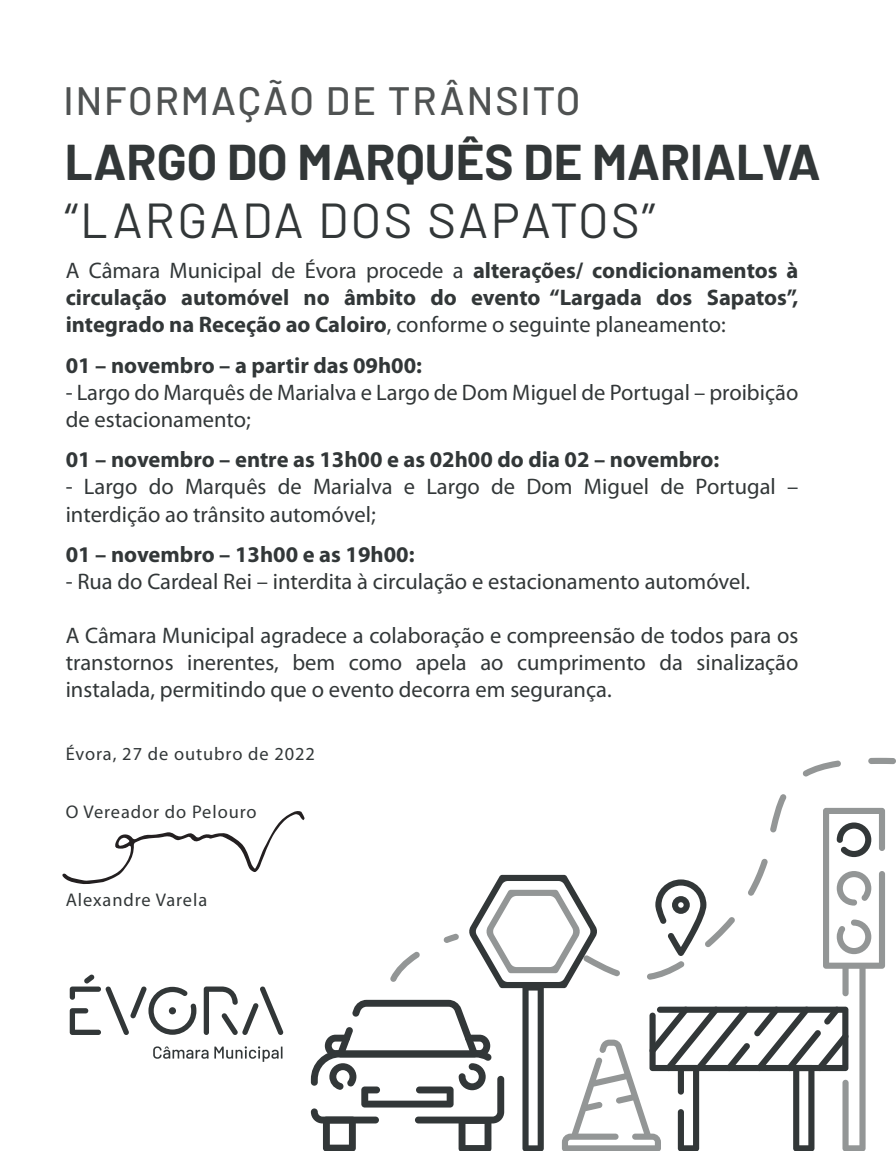
<style>
.page{position:relative;width:896px;height:1151px;background:#fff}
.page>*{position:absolute;margin:0;border:0;box-sizing:border-box;transform-origin:0 0}
.t1{font:700 49.05px "Barlow";color:#323738}
.t2{font:49.05px "Barlow";letter-spacing:.05em;color:#323738}
.t3{font:500 39.6px "Barlow";letter-spacing:.05em;color:#4f5252}
.t4{font:22.5px/27px "Myriad Pro";color:#323738}
.t5{font:700 22.5px/27px "Myriad Pro";color:#323738;text-align:justify}
.t6{font:18.45px "Myriad Pro";letter-spacing:.05em;color:#323738}
.s1{font-weight:400}
</style>
<div class="page">
<svg style="left:204px;top:986px;width:79px;height:48px"></svg>
<svg style="left:70px;top:974px;width:126px;height:60px"></svg>
<div style="left:169px;top:1007px;width:7px;height:7px;background:#323738;border-radius:50%"></div>
<svg style="left:153px;top:1046px;width:55px;height:12px"></svg>
<svg style="left:214px;top:1046px;width:68px;height:15px"></svg>
<svg style="left:776px;top:757px;width:119px;height:211px"></svg>
<svg style="left:311px;top:807px;width:573px;height:343px"></svg>
<svg style="left:62px;top:811px;width:242px;height:73px"></svg>
<h2 class="t3" style="left:64px;top:72px;width:518px">INFORMAÇÃO DE TRÂNSITO</h2>
<h1 class="t1" style="left:65px;top:126px;width:757px">LARGO DO MARQUÊS DE MARIALVA</h1>
<h1 class="t2" style="left:65px;top:185px;width:592px">“LARGADA DOS SAPATOS”</h1>
<p class="t5" style="left:66px;top:256px;width:734px"><span class="s1">A Câmara Municipal de Évora procede a</span> alterações/ condicionamentos à circulação automóvel no âmbito do evento “Largada dos Sapatos”, integrado na Receção ao Caloiro<span class="s1">, conforme o seguinte planeamento:</span></p>
<p class="t5" style="left:66px;top:351px;width:358px">01 – novembro – a partir das 09h00:</p>
<p class="t4" style="left:66px;top:378px;width:733px">- Largo do Marquês de Marialva e Largo de Dom Miguel de Portugal – proibição de estacionamento;</p>
<p class="t5" style="left:66px;top:445px;width:655px">01 – novembro – entre as 13h00 e as 02h00 do dia 02 – novembro:</p>
<p class="t4" style="left:66px;top:473px;width:734px">- Largo do Marquês de Marialva e Largo de Dom Miguel de Portugal – interdição ao trânsito automóvel;</p>
<p class="t5" style="left:66px;top:540px;width:350px">01 – novembro – 13h00 e as 19h00:</p>
<p class="t4" style="left:66px;top:567px;width:685px">- Rua do Cardeal Rei – interdita à circulação e estacionamento automóvel.</p>
<p class="t4" style="left:66px;top:621px;width:734px;text-align:justify">A Câmara Municipal agradece a colaboração e compreensão de todos para os transtornos inerentes, bem como apela ao cumprimento da sinalização instalada, permitindo que o evento decorra em segurança.</p>
<p class="t6" style="left:66px;top:742px;width:251px">Évora, 27 de outubro de 2022</p>
<p class="t6" style="left:66px;top:800px;width:192px">O Vereador do Pelouro</p>
<p class="t6" style="left:66px;top:887px;width:143px">Alexandre Varela</p>
</div>
